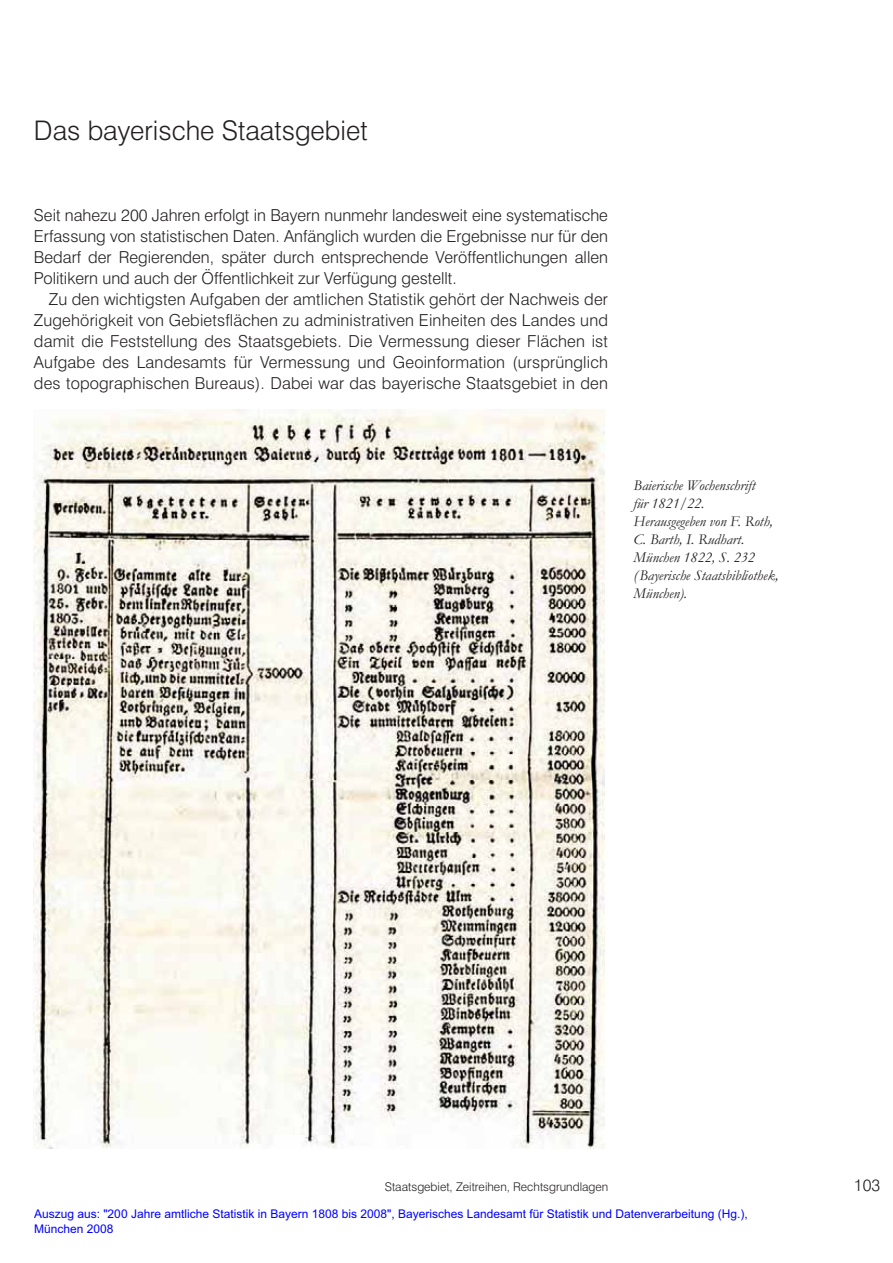
<style>
.page{position:relative;width:893px;height:1263px;background:#fff}
.page>*{position:absolute;margin:0;border:0;box-sizing:border-box;transform-origin:0 0}
.t1{font:300 27px "Swiss 721 BT";color:#231f20}
.t2{font:300 16.5px/21px "Swiss 721 BT";color:#231f20;text-align:justify}
.t3{font:italic 15px/18px "Garamond";color:#231f20}
.t4{font:12px/14.4px "Arial";color:#00f}
.t5{font:300 12px "Swiss 721 BT";color:#231f20}
</style>
<div class="page">
<img style="left:34px;top:410px;width:570px;height:738px">
<h1 class="t1" style="left:34px;top:121px;width:335px">Das bayerische Staatsgebiet</h1>
<p class="t2" style="left:34px;top:206px;width:575px">Seit nahezu 200 Jahren erfolgt in Bayern nunmehr landesweit eine systematische Erfassung von statistischen Daten. Anfänglich wurden die Ergebnisse nur für den Bedarf der Regierenden, später durch entsprechende Veröffentlichungen allen Politikern und auch der Öffentlichkeit zur Verfügung gestellt.</p>
<p class="t2" style="left:34px;top:290px;width:575px;text-indent:15px">Zu den wichtigsten Aufgaben der amtlichen Statistik gehört der Nachweis der Zugehörigkeit von Gebietsflächen zu administrativen Einheiten des Landes und damit die Feststellung des Staatsgebiets. Die Vermessung dieser Flächen ist Aufgabe des Landesamts für Vermessung und Geoinformation (ursprünglich des topographischen Bureaus). Dabei war das bayerische Staatsgebiet in den</p>
<p class="t3" style="left:633px;top:478px;width:146px">Baierische Wochenschrift<br>für 1821/22.<br>Herausgegeben von F. Roth,<br>C. Barth, I. Rudhart.<br>München 1822, S. 232<br>( Bayerische Staatsbibliothek,<br>München).</p>
<p class="t5" style="left:385px;top:1182px;width:225px">Staatsgebiet, Zeitreihen, Rechtsgrundlagen</p>
<p class="t4" style="left:34px;top:1208px;width:715px">Auszug aus: "200 Jahre amtliche Statistik in Bayern 1808 bis 2008", Bayerisches Landesamt für Statistik und Datenverarbeitung (Hg.),<br>München 2008</p>
<p class="t2" style="left:854px;top:1176px;width:28px">103</p>
</div>
